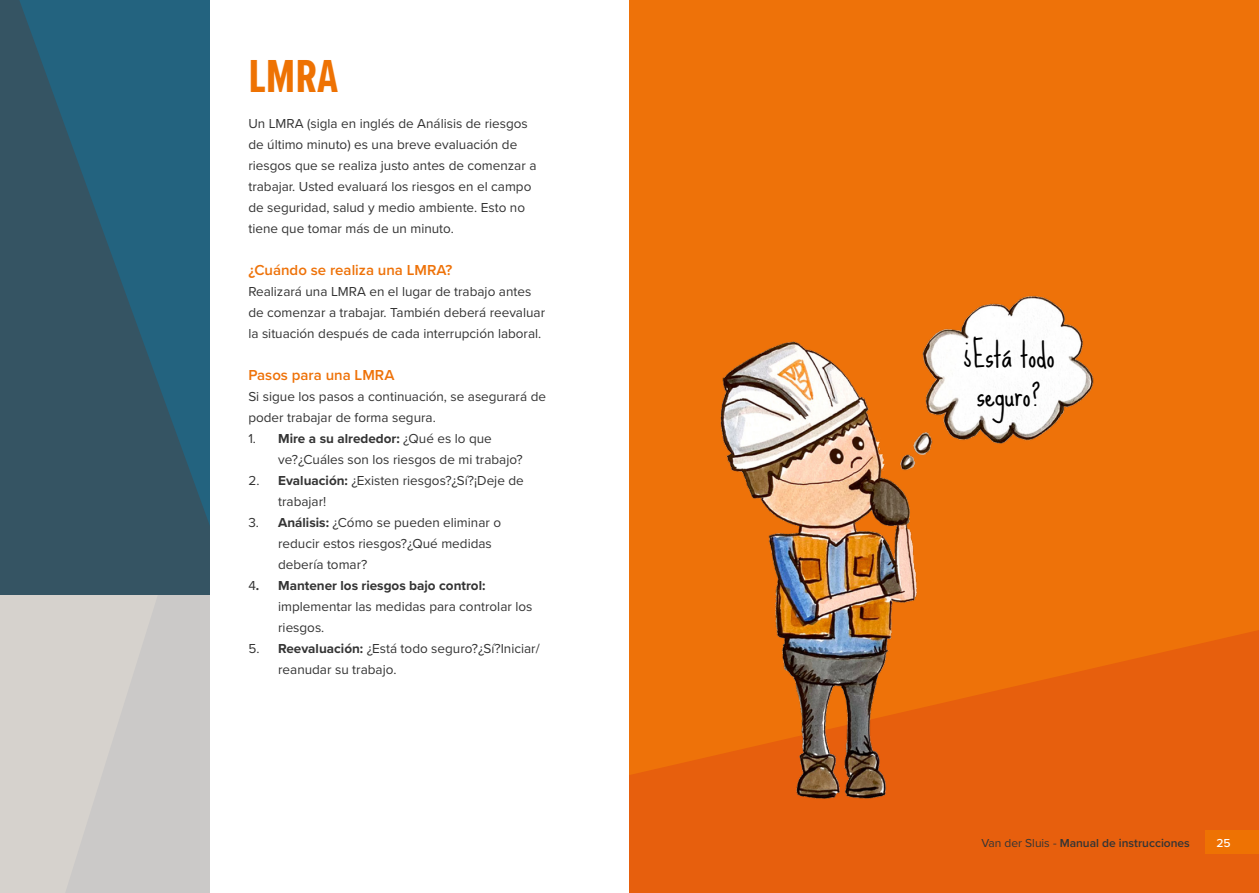
<style>
.page{position:relative;width:1259px;height:893px;background:#fff}
.page>*{position:absolute;margin:0;border:0;box-sizing:border-box;transform-origin:0 0}
.t1{font:700 48px "Proxima Nova Ex Cn";color:#ee7203}
.t2{font:32.4px/39px "Sue Ellen Francisco";color:#000;text-align:center}
.t3{font:600 15px "Proxima Nova";color:#ee7209}
.t4{font:13.5px/21px "Proxima Nova";color:#343434}
.t5{font:600 12px "Proxima Nova";color:#343434}
.t6{font:500 12px "Proxima Nova";color:#fff}
.s1{font-weight:700}
.s2{font-weight:400}
</style>
<div class="page">
<svg style="left:0;top:0;width:210px;height:595px;background:#2d5a6e"></svg>
<svg style="left:0;top:595px;width:210px;height:298px;background:#d1ceca"></svg>
<div style="left:629px;top:0;width:630px;height:893px;background:#ee7209"></div>
<div style="left:629px;top:630px;width:630px;height:263px;background:#e75f0d"></div>
<img style="left:629px;top:296px;width:555px;height:533px">
<div style="left:1205px;top:830px;width:54px;height:24px;background:#ee7203"></div>
<h1 class="t1" style="left:248px;top:41px;width:91px">LMRA</h1>
<p class="t4" style="left:248px;top:112px;width:289px">Un LMRA (sigla en inglés de Análisis de riesgos de último minuto) es una breve evaluación de riesgos que se realiza justo antes de comenzar a trabajar. Usted evaluará los riesgos en el campo de seguridad, salud y medio ambiente. Esto no tiene que tomar más de un minuto.</p>
<p class="t3" style="left:248px;top:258px;width:205px">¿Cuándo se realiza una LMRA?</p>
<p class="t4" style="left:248px;top:280px;width:298px">Realizará una LMRA en el lugar de trabajo antes de comenzar a trabajar. También deberá reevaluar la situación después de cada interrupción laboral.</p>
<p class="t3" style="left:248px;top:363px;width:148px">Pasos para una LMRA</p>
<p class="t4" style="left:248px;top:385px;width:299px">Si sigue los pasos a continuación, se asegurará de poder trabajar de forma segura.</p>
<p class="t4" style="left:278px;top:427px;width:246px;text-indent:-30px">1. <span class="s1">Mire a su alrededor:</span> ¿Qué es lo que ve?¿Cuáles son los riesgos de mi trabajo?</p>
<p class="t4" style="left:278px;top:469px;width:247px;text-indent:-30px">2. <span class="s1">Evaluación:</span> ¿Existen riesgos?¿Sí?¡Deje de trabajar!</p>
<p class="t4" style="left:278px;top:511px;width:224px;text-indent:-30px">3. <span class="s1">Análisis:</span> ¿Cómo se pueden eliminar o reducir estos riesgos?¿Qué medidas debería tomar?</p>
<p class="t4" style="left:278px;top:574px;width:256px;text-indent:-30px">4<span class="s1">. Mantener los riesgos bajo control: </span>implementar las medidas para controlar los riesgos.</p>
<p class="t4" style="left:278px;top:637px;width:263px;text-indent:-30px">5. <span class="s1">Reevaluación:</span> ¿Está todo seguro?¿Sí?Iniciar/ reanudar su trabajo.</p>
<h2 class="t2" style="left:962px;top:337px;width:94px">¿Está todo seguro?</h2>
<p class="t5" style="left:981px;top:834px;width:210px"><span class="s2">Van der Sluis -</span> Manual de instrucciones</p>
<p class="t6" style="left:1216px;top:834px;width:16px">25</p>
</div>
